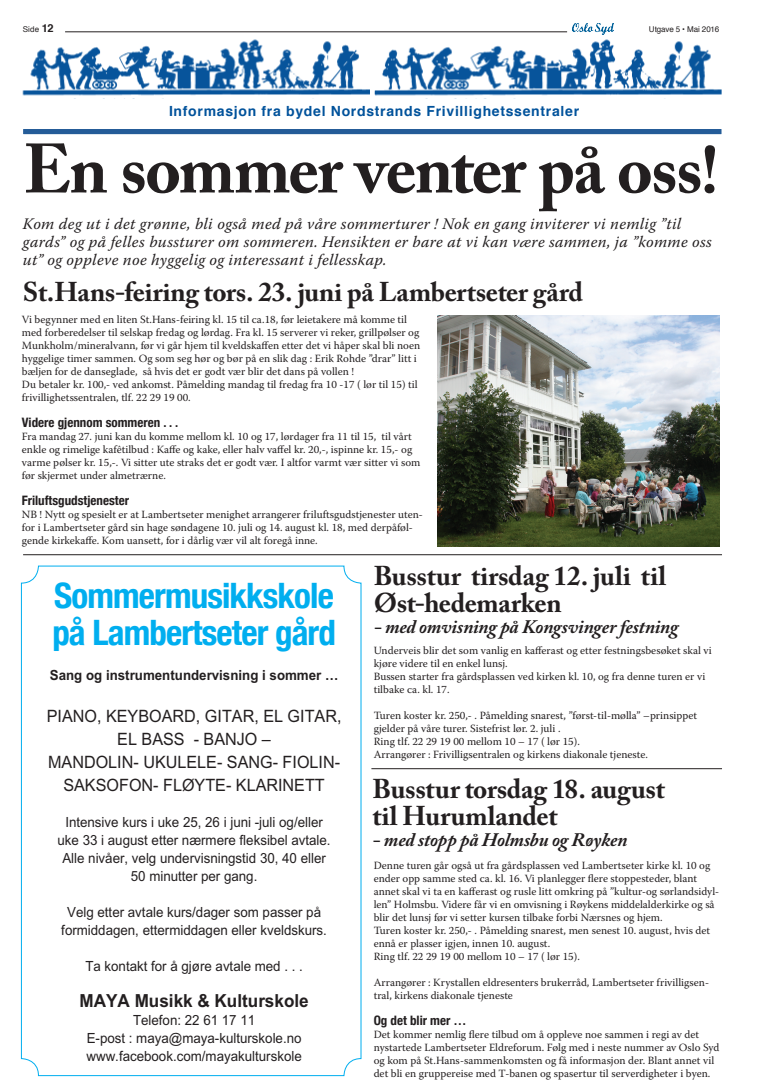
<style>
.page{position:relative;width:772px;height:1092px;background:#fff}
.page>*{position:absolute;margin:0;border:0;box-sizing:border-box;transform-origin:0 0}
.t1{font:700 69px "Adobe Caslon Pro";letter-spacing:-.025em;color:#231f20}
.t2{font:700 condensed 35px/37px "Helvetica Neue";letter-spacing:-.025em;color:#00aeef}
.t3{font:700 27px/27px "Adobe Caslon Pro";letter-spacing:-.01em;color:#231f20}
.t4{font:italic 700 19px "Adobe Caslon Pro";letter-spacing:-.015em;color:#231f20}
.t5{font:700 18px "M Arial";color:#231f20;scale:.95 1}
.t6{font:17px/23px "M Arial";color:#231f20;text-align:center;scale:.95 1}
.t7{font:italic 16px/18px "Warnock Pro";letter-spacing:.02em;color:#231f20}
.t8{font:14px/18px "M Arial";color:#231f20;text-align:center;scale:.95 1}
.t9{font:700 14px "Helvetica";letter-spacing:.05em;color:#01529b}
.t10{font:700 14px "M Arial";color:#231f20;scale:.95 1}
.t11{font:700 condensed 13px "Helvetica Neue";color:#231f20}
.t12{font:11px/13px "Warnock Pro";color:#231f20}
.t13{font:8px "Helvetica";color:#231f20}
.s1{font-weight:700;font-size:11px}
</style>
<div class="page">
<hr style="left:65px;top:32px;width:501px;height:1px;background:#231f20">
<img style="left:572px;top:24px;width:41px;height:11px">
<svg style="left:22px;top:39px;width:348px;height:57px"></svg>
<svg style="left:374px;top:39px;width:348px;height:57px"></svg>
<div style="left:23px;top:129px;width:697px;height:5px;background:#245c98"></div>
<img style="left:437px;top:316px;width:282px;height:230px">
<hr style="left:23px;top:554px;width:698px;height:1px;background:#231f20">
<hr style="left:371px;top:768px;width:350px;height:1px;background:#231f20">
<p class="t13" style="left:23px;top:23px;width:32px">Side <span class="s1">12</span></p>
<p class="t13" style="left:648px;top:23px;width:72px">Utgave 5 • Mai 2016</p>
<p class="t9" style="left:169px;top:100px;width:411px">Informasjon fra bydel Nordstrands Frivillighetssentraler</p>
<h1 class="t1" style="left:23px;top:128px;width:696px">En sommer venter på oss!</h1>
<p class="t7" style="left:23px;top:214px;width:690px">Kom deg ut i det grønne, bli også med på våre sommerturer ! Nok en gang inviterer vi nemlig ”til gards” og på felles bussturer om sommeren. Hensikten er bare at vi kan være sammen, ja ”komme oss ut” og oppleve noe hyggelig og interessant i fellesskap.</p>
<h3 class="t3" style="left:23px;top:278px;width:561px">St.Hans-feiring tors. 23. juni på Lambertseter gård</h3>
<p class="t12" style="left:22px;top:312px;width:399px">Vi begynner med en liten St.Hans-feiring kl. 15 til ca.18, før leietakere må komme til med forberedelser til selskap fredag og lørdag. Fra kl. 15 serverer vi reker, grillpølser og Munkholm/mineralvann, før vi går hjem til kveldskaffen etter det vi håper skal bli noen hyggelige timer sammen. Og som seg hør og bør på en slik dag : Erik Rohde ”drar” litt i bæljen for de danseglade, så hvis det er godt vær blir det dans på vollen !<br>Du betaler kr. 100,- ved ankomst. Påmelding mandag til fredag fra 10 -17 ( lør til 15) til frivillighetssentralen, tlf. 22 29 19 00.</p>
<p class="t11" style="left:22px;top:414px;width:158px">Videre gjennom sommeren . . .</p>
<p class="t12" style="left:22px;top:429px;width:400px">Fra mandag 27. juni kan du komme mellom kl. 10 og 17, lørdager fra 11 til 15, til vårt enkle og rimelige kafêtilbud : Kaffe og kake, eller halv vaffel kr. 20,-, ispinne kr. 15,- og varme pølser kr. 15,-. Vi sitter ute straks det er godt vær. I altfor varmt vær sitter vi som før skjermet under almetrærne.</p>
<p class="t11" style="left:22px;top:492px;width:109px">Friluftsgudstjenester</p>
<p class="t12" style="left:22px;top:507px;width:402px">NB ! Nytt og spesielt er at Lambertseter menighet arrangerer friluftsgudstjenester uten&shy;for i Lambertseter gård sin hage søndagene 10. juli og 14. august kl. 18, med derpåføl&shy;gende kirkekaffe. Kom uansett, for i dårlig vær vil alt foregå inne.</p>
<h2 class="t2" style="left:52px;top:577px;width:285px">Sommermusikkskole på Lambertseter gård</h2>
<p class="t10" style="left:50px;top:667px;width:305px">Sang og instrumentundervisning i sommer …</p>
<h3 class="t6" style="left:47px;top:704px;width:311px">PIANO, KEYBOARD, GITAR, EL GITAR,<br>EL BASS - BANJO –<br>MANDOLIN- UKULELE- SANG- FIOLIN-<br>SAKSOFON- FLØYTE- KLARINETT</h3>
<p class="t8" style="left:58px;top:812px;width:289px">Intensive kurs i uke 25, 26 i juni -juli og/eller uke 33 i august etter nærmere fleksibel avtale.<br>Alle nivåer, velg undervisningstid 30, 40 eller 50 minutter per gang.</p>
<p class="t8" style="left:61px;top:902px;width:281px">Velg etter avtale kurs/dager som passer på formiddagen, ettermiddagen eller kveldskurs.</p>
<p class="t8" style="left:85px;top:956px;width:230px">Ta kontakt for å gjøre avtale med . . .</p>
<h3 class="t5" style="left:79px;top:989px;width:243px">MAYA Musikk &amp; Kulturskole</h3>
<p class="t8" style="left:86px;top:1010px;width:228px">Telefon: 22 61 17 11<br>E-post : maya@maya-kulturskole.no www.facebook.com/mayakulturskole</p>
<h3 class="t3" style="left:373px;top:562px;width:294px">Busstur tirsdag 12. juli til<br>Øst-hedemarken</h3>
<h3 class="t4" style="left:373px;top:615px;width:306px">- med omvisning på Kongsvinger festning</h3>
<p class="t12" style="left:373px;top:644px;width:339px">Underveis blir det som vanlig en kafferast og etter festningsbesøket skal vi kjøre videre til en enkel lunsj.<br>Bussen starter fra gårdsplassen ved kirken kl. 10, og fra denne turen er vi tilbake ca. kl. 17.</p>
<p class="t12" style="left:373px;top:709px;width:325px">Turen koster kr. 250,- . Påmelding snarest, ”først-til-mølla” –prinsippet gjelder på våre turer. Sistefrist lør. 2. juli .<br>Ring tlf. 22 29 19 00 mellom 10 – 17 ( lør 15).<br>Arrangører : Frivilligsentralen og kirkens diakonale tjeneste.</p>
<h3 class="t3" style="left:372px;top:775px;width:294px">Busstur torsdag 18. august til Hurumlandet</h3>
<h3 class="t4" style="left:372px;top:828px;width:256px">- med stopp på Holmsbu og Røyken</h3>
<p class="t12" style="left:373px;top:858px;width:347px">Denne turen går også ut fra gårdsplassen ved Lambertseter kirke kl. 10 og ender opp samme sted ca. kl. 16. Vi planlegger flere stoppesteder, blant annet skal vi ta en kafferast og rusle litt omkring på ”kultur-og sørlandsidyl&shy;len” Holmsbu. Videre får vi en omvisning i Røykens middelalderkirke og så blir det lunsj før vi setter kursen tilbake forbi Nærsnes og hjem.<br>Turen koster kr. 250,- . Påmelding snarest, men senest 10. august, hvis det ennå er plasser igjen, innen 10. august.<br>Ring tlf. 22 29 19 00 mellom 10 – 17 ( lør 15).</p>
<p class="t12" style="left:373px;top:975px;width:336px">Arrangører : Krystallen eldresenters brukerråd, Lambertseter frivilligsen&shy;tral, kirkens diakonale tjeneste</p>
<p class="t11" style="left:373px;top:1012px;width:94px">Og det blir mer …</p>
<p class="t12" style="left:373px;top:1027px;width:347px">Det kommer nemlig flere tilbud om å oppleve noe sammen i regi av det nystartede Lambertseter Eldreforum. Følg med i neste nummer av Oslo Syd og kom på St.Hans-sammenkomsten og få informasjon der. Blant annet vil det bli en gruppereise med T-banen og spasertur til serverdigheter i byen.</p>
</div>
